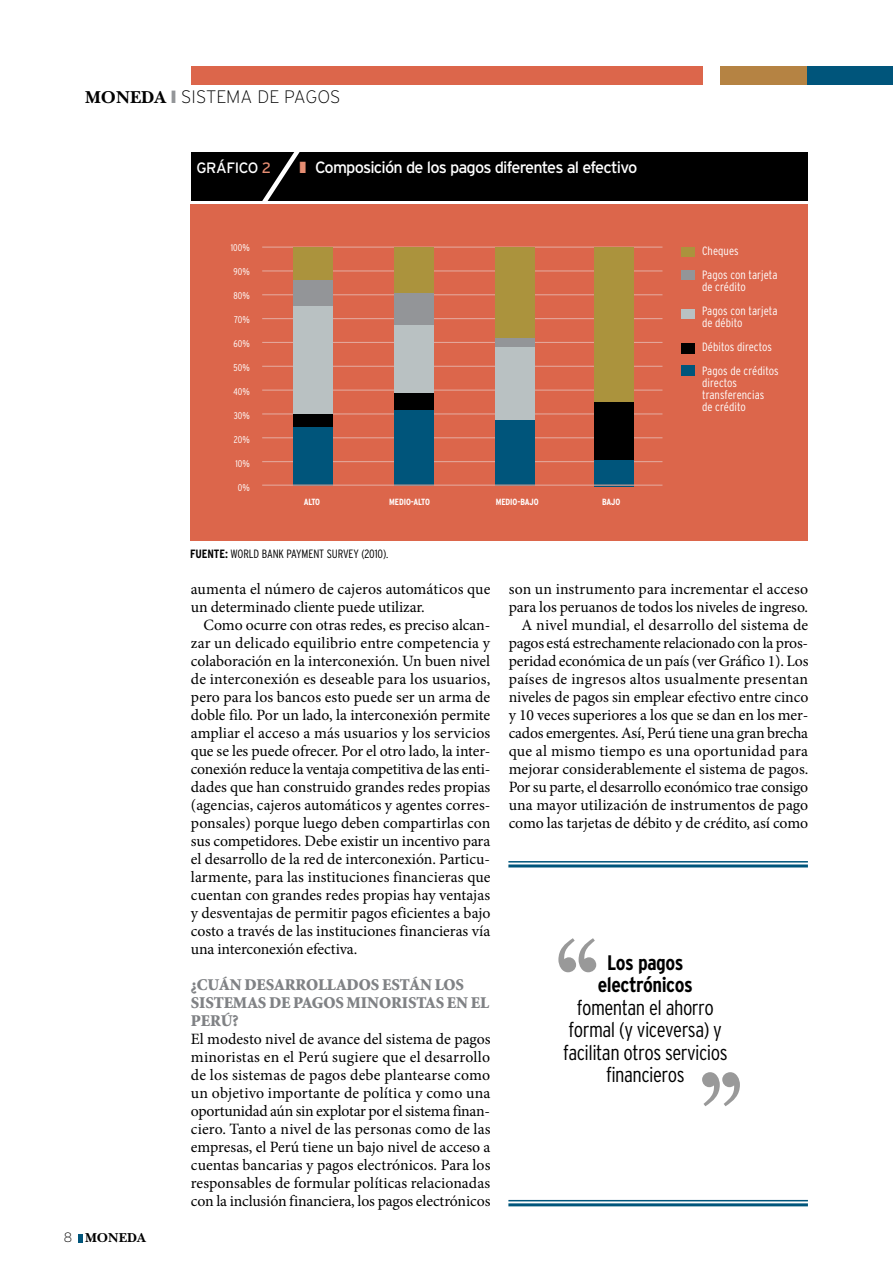
<style>
.page{position:relative;width:893px;height:1276px;background:#fff}
.page>*{position:absolute;margin:0;border:0;box-sizing:border-box;transform-origin:0 0}
.t1{font:300 condensed 21px/22.5px "Interstate";letter-spacing:-.025em;color:#000;text-align:center}
.t2{font:700 condensed 21px/22.5px "Interstate";letter-spacing:-.025em;color:#000;text-align:center}
.t3{font:200 18px "Interstate";color:#000}
.t4{font:900 16.5px/18px "Minion";letter-spacing:-.005em;color:#808285}
.t5{font:16.35px "Interstate Mono";letter-spacing:-.05em;color:#fff}
.t6{font:15.75px/18px "Minion Pro";letter-spacing:-.005em;color:#000;text-align:justify}
.t7{font:15px "Interstate Mono";letter-spacing:-.03em;color:#fff}
.t8{font:13.5px "New Baskerville Bold SC";color:#000}
.t9{font:300 condensed 12px/24px "Interstate";letter-spacing:.005em;color:#fff}
.t10{font:300 condensed 12px "Interstate";letter-spacing:-.01em;color:#000}
.t11{font:300 condensed 9.75px "Interstate";letter-spacing:.005em;color:#fff}
.t12{font:700 condensed 9px "Interstate";letter-spacing:-.01em;color:#fff}
.s1{font-family:"New Baskerville Bold SC";font-weight:400}
.s2{color:#939598}
.s3{color:#e68e73}
.s4{font-weight:700}
.s5{font-family:"Interstate";font-weight:200}
</style>
<div class="page">
<div style="left:191px;top:67px;width:511px;height:18px;background:#dc664b"></div>
<div style="left:721px;top:67px;width:87px;height:18px;background:#b58343"></div>
<div style="left:808px;top:67px;width:85px;height:18px;background:#00557b"></div>
<svg style="left:79px;top:1234px;width:4px;height:8px"></svg>
<hr style="left:508px;top:864px;width:300px;height:3px;background:#00557b">
<hr style="left:508px;top:861px;width:300px;height:1px;background:#00557b">
<hr style="left:508px;top:1203px;width:300px;height:3px;background:#00557b">
<hr style="left:508px;top:1200px;width:300px;height:1px;background:#00557b">
<svg style="left:558px;top:938px;width:38px;height:34px"></svg>
<svg style="left:702px;top:1072px;width:38px;height:34px"></svg>
<div style="left:191px;top:153px;width:616px;height:48px;background:#000"></div>
<svg style="left:219px;top:152px;width:89px;height:49px"></svg>
<div style="left:190px;top:204px;width:617px;height:336px;background:#dc664b"></div>
<div style="left:681px;top:246px;width:14px;height:10px;background:#ab933d"></div>
<div style="left:681px;top:270px;width:14px;height:10px;background:#939598"></div>
<div style="left:681px;top:309px;width:14px;height:10px;background:#b9c1c2"></div>
<div style="left:681px;top:343px;width:14px;height:10px;background:#000"></div>
<div style="left:681px;top:366px;width:14px;height:10px;background:#00557b"></div>
<hr style="left:262px;top:246px;width:400px;height:2px;background:#e4a598">
<hr style="left:262px;top:318px;width:400px;height:1px;background:#e4a598">
<hr style="left:262px;top:389px;width:400px;height:2px;background:#e4a598">
<hr style="left:262px;top:270px;width:400px;height:1px;background:#e4a598">
<hr style="left:262px;top:342px;width:400px;height:1px;background:#e4a598">
<hr style="left:262px;top:413px;width:400px;height:1px;background:#e4a598">
<hr style="left:262px;top:294px;width:400px;height:1px;background:#e4a598">
<hr style="left:262px;top:366px;width:400px;height:1px;background:#e4a598">
<hr style="left:262px;top:437px;width:400px;height:1px;background:#e4a598">
<hr style="left:262px;top:461px;width:400px;height:1px;background:#e4a598">
<div style="left:594px;top:459px;width:40px;height:27px;background:#00557b"></div>
<div style="left:594px;top:402px;width:40px;height:57px;background:#000"></div>
<div style="left:594px;top:247px;width:40px;height:155px;background:#ab933d"></div>
<div style="left:293px;top:426px;width:40px;height:60px;background:#00557b"></div>
<div style="left:293px;top:414px;width:40px;height:12px;background:#000"></div>
<div style="left:293px;top:306px;width:40px;height:108px;background:#b9c1c2"></div>
<div style="left:293px;top:279px;width:40px;height:27px;background:#939598"></div>
<div style="left:293px;top:247px;width:40px;height:32px;background:#ab933d"></div>
<div style="left:394px;top:409px;width:40px;height:77px;background:#00557b"></div>
<div style="left:394px;top:393px;width:40px;height:16px;background:#000"></div>
<div style="left:394px;top:324px;width:40px;height:69px;background:#b9c1c2"></div>
<div style="left:394px;top:293px;width:40px;height:31px;background:#939598"></div>
<div style="left:394px;top:247px;width:40px;height:46px;background:#ab933d"></div>
<div style="left:495px;top:420px;width:40px;height:66px;background:#00557b"></div>
<div style="left:495px;top:347px;width:40px;height:73px;background:#b9c1c2"></div>
<div style="left:495px;top:338px;width:40px;height:8px;background:#939598"></div>
<div style="left:495px;top:247px;width:40px;height:91px;background:#ab933d"></div>
<hr style="left:262px;top:484px;width:400px;height:2px;background:#e4a598">
<p class="t3" style="left:85px;top:87px;width:257px"><span class="s1">MONEDA</span> <span class="s2">❙</span> SISTEMA DE PAGOS</p>
<p class="t7" style="left:197px;top:160px;width:76px">gráfico <span class="s3">2</span></p>
<p class="t5" style="left:300px;top:158px;width:339px"><span class="s3">❚</span> Composición de los pagos diferentes al efectivo</p>
<p class="t11" style="left:231px;top:242px;width:21px">100%</p>
<p class="t11" style="left:234px;top:266px;width:18px">90%</p>
<p class="t11" style="left:233px;top:290px;width:18px">80%</p>
<p class="t11" style="left:234px;top:314px;width:17px">70%</p>
<p class="t11" style="left:234px;top:338px;width:18px">60%</p>
<p class="t11" style="left:234px;top:362px;width:18px">50%</p>
<p class="t11" style="left:234px;top:386px;width:18px">40%</p>
<p class="t11" style="left:234px;top:410px;width:18px">30%</p>
<p class="t11" style="left:234px;top:434px;width:17px">20%</p>
<p class="t11" style="left:235px;top:458px;width:16px">10%</p>
<p class="t11" style="left:238px;top:482px;width:13px">0%</p>
<p class="t12" style="left:304px;top:497px;width:18px">ALTO</p>
<p class="t12" style="left:389px;top:497px;width:42px">MEDIO-ALTO</p>
<p class="t12" style="left:496px;top:497px;width:44px">MEDIO-BAJO</p>
<p class="t12" style="left:602px;top:497px;width:20px">BAJO</p>
<p class="t10" style="left:190px;top:547px;width:200px"><span class="s4">Fuente:</span> WORLD BANK PAYMENT SURVEY (2010).</p>
<p class="t9" style="left:702px;top:239px;width:77px">Cheques<br>Pagos con tarjeta</p>
<p class="t9" style="left:702px;top:275px;width:77px">de crédito<br>Pagos con tarjeta</p>
<p class="t9" style="left:702px;top:311px;width:78px">de débito<br>Débitos directos<br>Pagos de créditos</p>
<p class="t9" style="left:702px;top:377px;width:64px;line-height:12px">directos transferencias de crédito</p>
<p class="t8" style="left:64px;top:1230px;width:83px"><span class="s5">8</span> MONEDA</p>
<p class="t6" style="left:191px;top:580px;width:301px">aumenta el número de cajeros automáticos que un determinado cliente puede utilizar.</p>
<p class="t6" style="left:191px;top:616px;width:301px;text-indent:13px">Como ocurre con otras redes, es preciso alcan&shy;zar un delicado equilibrio entre competencia y colaboración en la interconexión. Un buen nivel de interconexión es deseable para los usuarios, pero para los bancos esto puede ser un arma de doble filo. Por un lado, la interconexión permite ampliar el acceso a más usuarios y los servicios que se les puede ofrecer. Por el otro lado, la inter&shy;conexión reduce la ventaja competitiva de las enti&shy;dades que han construido grandes redes propias (agencias, cajeros automáticos y agentes corres&shy;ponsales) porque luego deben compartirlas con sus competidores. Debe existir un incentivo para el desarrollo de la red de interconexión. Particu&shy;larmente, para las instituciones financieras que cuentan con grandes redes propias hay ventajas y desventajas de permitir pagos eficientes a bajo costo a través de las instituciones financieras vía una interconexión efectiva.</p>
<p class="t4" style="left:191px;top:976px;width:300px">¿CUÁN DESARROLLADOS ESTÁN LOS<br>SISTEMAS DE PAGOS MINORISTAS EN EL<br>PERÚ?</p>
<p class="t6" style="left:191px;top:1030px;width:301px">El modesto nivel de avance del sistema de pagos minoristas en el Perú sugiere que el desarrollo de los sistemas de pagos debe plantearse como un objetivo importante de política y como una oportunidad aún sin explotar por el sistema finan&shy;ciero. Tanto a nivel de las personas como de las empresas, el Perú tiene un bajo nivel de acceso a cuentas bancarias y pagos electrónicos. Para los responsables de formular políticas relacionadas con la inclusión financiera, los pagos electrónicos</p>
<p class="t6" style="left:509px;top:580px;width:301px;text-align:right">son un instrumento para incrementar el acceso para los peruanos de todos los niveles de ingreso.<br>A nivel mundial, el desarrollo del sistema de pagos está estrechamente relacionado con la pros&shy;peridad económica de un país (ver Gráfico 1). Los países de ingresos altos usualmente presentan niveles de pagos sin emplear efectivo entre cinco y 10 veces superiores a los que se dan en los mer&shy;cados emergentes. Así, Perú tiene una gran brecha que al mismo tiempo es una oportunidad para mejorar considerablemente el sistema de pagos.<br>Por su parte, el desarrollo económico trae consigo una mayor utilización de instrumentos de pago como las tarjetas de débito y de crédito, así como</p>
<h1 class="t2" style="left:598px;top:951px;width:96px">Los pagos electrónicos</h1>
<h1 class="t1" style="left:563px;top:995px;width:166px">fomentan el ahorro formal (y viceversa) y facilitan otros servicios financieros</h1>
</div>
